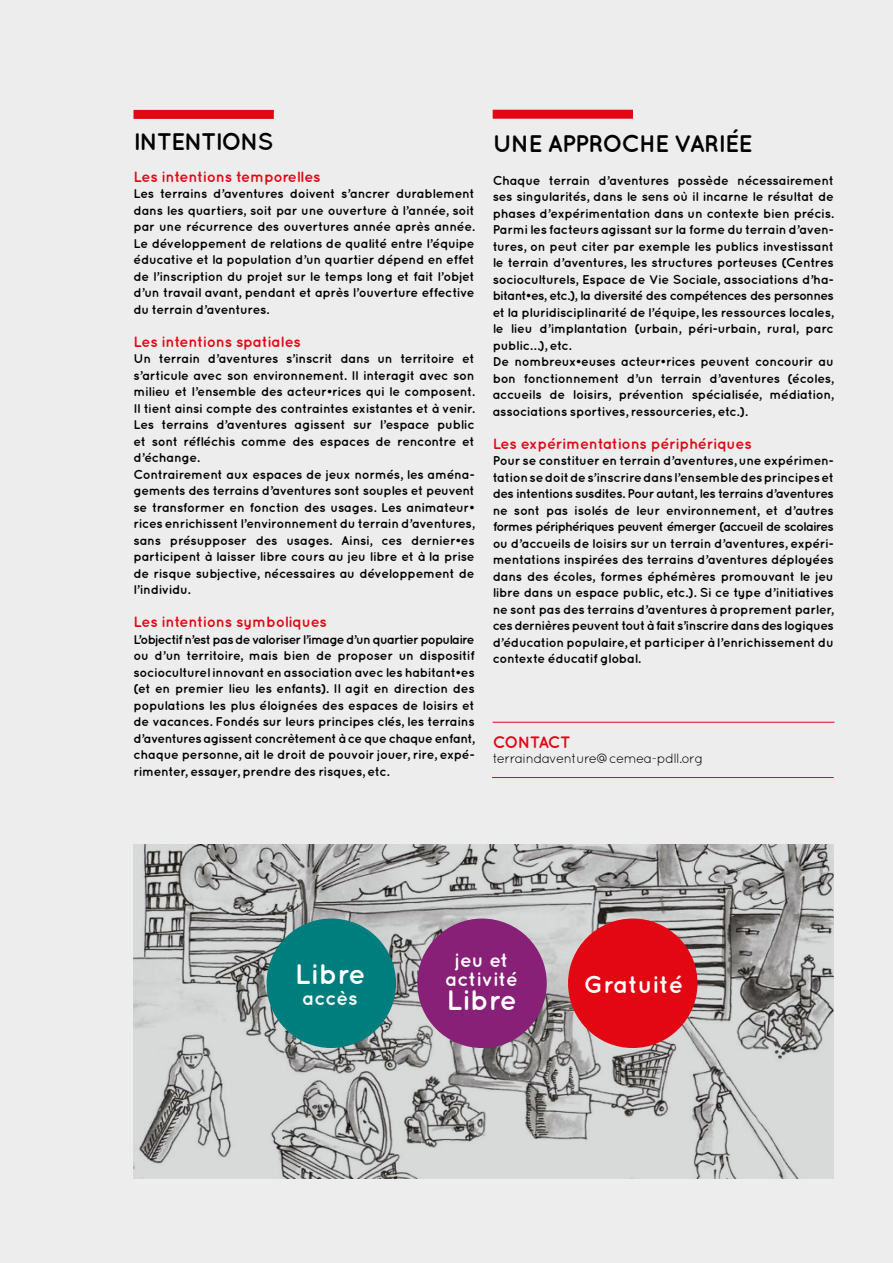
<style>
.page{position:relative;width:893px;height:1263px;background:#ededed}
.page>*{position:absolute;margin:0;border:0;box-sizing:border-box;transform-origin:0 0}
.t1{font:700 28.2px "Quicksand";color:#fff}
.t2{font:700 24px "Quicksand";letter-spacing:-.05em;color:#000}
.t3{font:700 24px "Quicksand";color:#fff}
.t4{font:700 19.35px/19.5px "Quicksand";color:#fff;text-align:center}
.t5{font:700 16.5px "Quicksand";letter-spacing:-.055em;color:#e30613}
.t6{font:700 15px "Quicksand";letter-spacing:-.02em;color:#e30613}
.t7{font:13.5px "Quicksand";letter-spacing:-.04em;color:#000}
.t8{font:700 12.75px/16.5px "Quicksand";letter-spacing:-.025em;color:#000;text-align:justify}
</style>
<div class="page">
<div style="left:134px;top:110px;width:140px;height:9px;background:#e30613"></div>
<div style="left:493px;top:110px;width:140px;height:9px;background:#e30613"></div>
<hr style="left:493px;top:722px;width:341px;height:1px;background:#e30613">
<hr style="left:492px;top:777px;width:342px;height:1px;background:#e30613">
<svg style="left:134px;top:844px;width:700px;height:335px;background:#b5b5b4"></svg>
<div style="left:267px;top:918px;width:129px;height:130px;background:#007e7e;border-radius:50%"></div>
<div style="left:417px;top:918px;width:130px;height:130px;background:#882077;border-radius:50%"></div>
<div style="left:568px;top:918px;width:129px;height:130px;background:#e30613;border-radius:50%"></div>
<h2 class="t2" style="left:134px;top:128px;width:141px">INTENTIONS</h2>
<p class="t6" style="left:134px;top:168px;width:189px">Les intentions temporelles</p>
<p class="t8" style="left:134px;top:185px;width:343px">Les terrains d’aventures doivent s’ancrer durablement dans les quartiers, soit par une ouverture à l’année, soit par une récurrence des ouvertures année après année.<br>Le développement de relations de qualité entre l’équipe éducative et la population d’un quartier dépend en effet de l’inscription du projet sur le temps long et fait l’objet d’un travail avant, pendant et après l’ouverture effective du terrain d’aventures.</p>
<p class="t6" style="left:134px;top:333px;width:169px">Les intentions spatiales</p>
<p class="t8" style="left:134px;top:350px;width:343px;text-align:left">Un terrain d’aventures s’inscrit dans un territoire et s’articule avec son environnement. Il interagit avec son milieu et l’ensemble des acteur·rices qui le composent.<br>Il tient ainsi compte des contraintes existantes et à venir.<br>Les terrains d’aventures agissent sur l’espace public et sont réfléchis comme des espaces de rencontre et d’échange.<br>Contrairement aux espaces de jeux normés, les aména&shy;gements des terrains d’aventures sont souples et peuvent se transformer en fonction des usages. Les animateur· rices enrichissent l’environnement du terrain d’aventures, sans présupposer des usages. Ainsi, ces dernier·es participent à laisser libre cours au jeu libre et à la prise de risque subjective, nécessaires au développement de l’individu.</p>
<p class="t6" style="left:134px;top:613px;width:195px">Les intentions symboliques</p>
<p class="t8" style="left:134px;top:631px;width:343px">L’objectif n’est pas de valoriser l’image d’un quartier populaire ou d’un territoire, mais bien de proposer un dispositif socioculturel innovant en association avec les habitant·es (et en premier lieu les enfants). Il agit en direction des populations les plus éloignées des espaces de loisirs et de vacances. Fondés sur leurs principes clés, les terrains d’aventures agissent concrètement à ce que chaque enfant, chaque personne, ait le droit de pouvoir jouer, rire, expé&shy;rimenter, essayer, prendre des risques, etc.</p>
<h2 class="t2" style="left:493px;top:129px;width:262px">UNE APPROCHE VARIÉE</h2>
<p class="t8" style="left:493px;top:172px;width:343px;text-align:left">Chaque terrain d’aventures possède nécessairement ses singularités, dans le sens où il incarne le résultat de phases d’expérimentation dans un contexte bien précis.<br>Parmi les facteurs agissant sur la forme du terrain d’aven&shy;tures, on peut citer par exemple les publics investissant le terrain d’aventures, les structures porteuses (Centres socioculturels, Espace de Vie Sociale, associations d’ha&shy;bitant·es, etc.), la diversité des compétences des personnes et la pluridisciplinarité de l’équipe, les ressources locales, le lieu d’implantation (urbain, péri-urbain, rural, parc public…), etc.<br>De nombreux·euses acteur·rices peuvent concourir au bon fonctionnement d’un terrain d’aventures (écoles, accueils de loisirs, prévention spécialisée, médiation, associations sportives, ressourceries, etc.).</p>
<p class="t6" style="left:493px;top:434px;width:261px">Les expérimentations périphériques</p>
<p class="t8" style="left:493px;top:452px;width:343px">Pour se constituer en terrain d’aventures, une expérimen&shy;tation se doit de s’inscrire dans l’ensemble des principes et des intentions susdites. Pour autant, les terrains d’aventures ne sont pas isolés de leur environnement, et d’autres formes périphériques peuvent émerger (accueil de scolaires ou d’accueils de loisirs sur un terrain d’aventures, expéri&shy;mentations inspirées des terrains d’aventures déployées dans des écoles, formes éphémères promouvant le jeu libre dans un espace public, etc.). Si ce type d’initiatives ne sont pas des terrains d’aventures à proprement parler, ces dernières peuvent tout à fait s’inscrire dans des logiques d’éducation populaire, et participer à l’enrichissement du contexte éducatif global.</p>
<p class="t5" style="left:493px;top:732px;width:80px">CONTACT</p>
<p class="t7" style="left:493px;top:751px;width:212px">terraindaventure@cemea-pdll.org</p>
<h1 class="t1" style="left:295px;top:957px;width:72px">Libre</h1>
<h3 class="t4" style="left:303px;top:988px;width:57px">accès</h3>
<h3 class="t4" style="left:445px;top:949px;width:74px">jeu et activité</h3>
<h1 class="t1" style="left:446px;top:983px;width:72px">Libre</h1>
<h2 class="t3" style="left:584px;top:970px;width:101px">Gratuité</h2>
</div>
